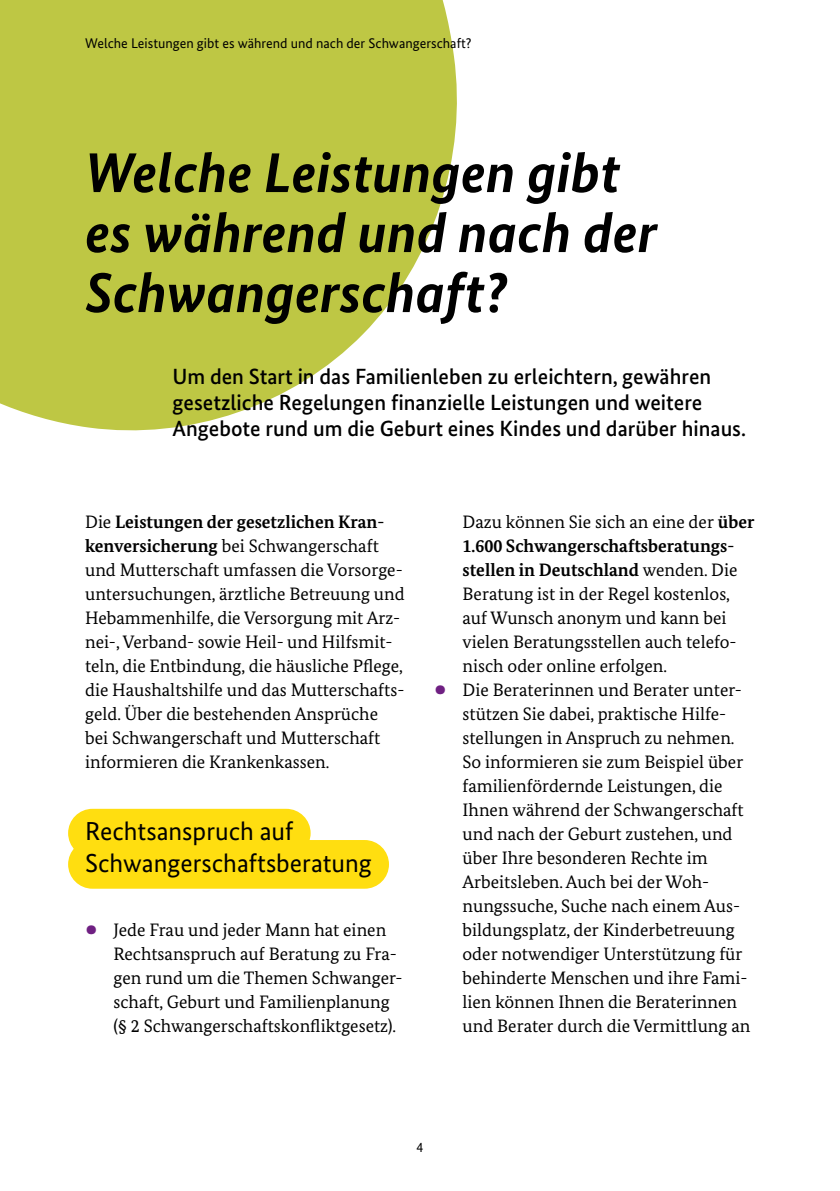
<style>
.page{position:relative;width:840px;height:1191px;background:#fff}
.page>*{position:absolute;margin:0;border:0;box-sizing:border-box;transform-origin:0 0}
.H1_BundesSans_Italic_28pt{font:italic 700 56px/60px "Bundes Sans";color:#000}
.NCD_23_B-HL_H2-gelb-Head_1-2Z{font:26px/31.2px "Bundes Sans";color:#000}
.P_Intro_BundesSans_Medium_11pt{font:500 22px/26px "Bundes Sans";color:#000}
.P_Fließtext_Serif_9pt{font:18px/24px "Bundes Serif";color:#000}
.t1{font:14px "Bundes Sans";color:#000}
.s1{font-weight:700}
.s2{font-family:"Bundes Sans";font-weight:700;font-size:32px;color:#6f2082}
</style>
<div class="page">
<svg style="left:0;top:0;width:457px;height:431px;background:#c6ce5b"></svg>
<div style="left:68px;top:809px;width:242px;height:48px;background:#ffde10;border-radius:24px"></div>
<div style="left:68px;top:840px;width:321px;height:48px;background:#ffde10;border-radius:24px"></div>
<p class="t1" style="left:85px;top:35px;width:388px">Welche Leistungen gibt es während und nach der Schwangerschaft?</p>
<h1 class="H1_BundesSans_Italic_28pt" style="left:85px;top:142px;width:573px">Welche Leistungen gibt es während und nach der<br>Schwangerschaft?</h1>
<p class="P_Intro_BundesSans_Medium_11pt" style="left:172px;top:363px;width:574px">Um den Start in das Familienleben zu erleichtern, gewähren gesetzliche Regelungen finanzielle Leistungen und weitere<br>Angebote rund um die Geburt eines Kindes und darüber hinaus.</p>
<p class="P_Fließtext_Serif_9pt" style="left:85px;top:510px;width:321px">Die <span class="s1">Leistungen der gesetzlichen Kran&shy;kenversicherung</span> bei Schwangerschaft und Mutterschaft umfassen die Vorsorge&shy;untersuchungen, ärztliche Betreuung und Hebammenhilfe, die Versorgung mit Arz&shy;nei-, Verband- sowie Heil- und Hilfsmit&shy;teln, die Entbindung, die häusliche Pflege, die Haushaltshilfe und das Mutterschafts&shy;geld. Über die bestehenden Ansprüche bei Schwangerschaft und Mutterschaft informieren die Krankenkassen.</p>
<h2 class="NCD_23_B-HL_H2-gelb-Head_1-2Z" style="left:85px;top:815px;width:288px">Rechtsanspruch auf<br>Schwangerschaftsberatung</h2>
<p class="P_Fließtext_Serif_9pt" style="left:113px;top:918px;width:290px;text-indent:-28px"><span class="s2">•</span> Jede Frau und jeder Mann hat einen Rechtsanspruch auf Beratung zu Fra&shy;gen rund um die Themen Schwanger&shy;schaft, Geburt und Familienplanung (§ 2 Schwangerschaftskonfliktgesetz).</p>
<p class="P_Fließtext_Serif_9pt" style="left:462px;top:510px;width:293px">Dazu können Sie sich an eine der <span class="s1">über 1.600 Schwangerschaftsberatungs&shy;stellen in Deutschland</span> wenden. Die Beratung ist in der Regel kostenlos, auf Wunsch anonym und kann bei vielen Beratungsstellen auch telefo&shy;nisch oder online erfolgen.</p>
<p class="P_Fließtext_Serif_9pt" style="left:462px;top:678px;width:289px;text-indent:-28px"><span class="s2">•</span> Die Beraterinnen und Berater unter&shy;stützen Sie dabei, praktische Hilfe&shy;stellungen in Anspruch zu nehmen.<br>So informieren sie zum Beispiel über familienfördernde Leistungen, die Ihnen während der Schwangerschaft und nach der Geburt zustehen, und über Ihre besonderen Rechte im Arbeitsleben. Auch bei der Woh&shy;nungssuche, Suche nach einem Aus&shy;bildungsplatz, der Kinderbetreuung oder notwendiger Unterstützung für behinderte Menschen und ihre Fami&shy;lien können Ihnen die Beraterinnen und Berater durch die Vermittlung an</p>
<p class="t1" style="left:416px;top:1139px;width:8px">4</p>
</div>
